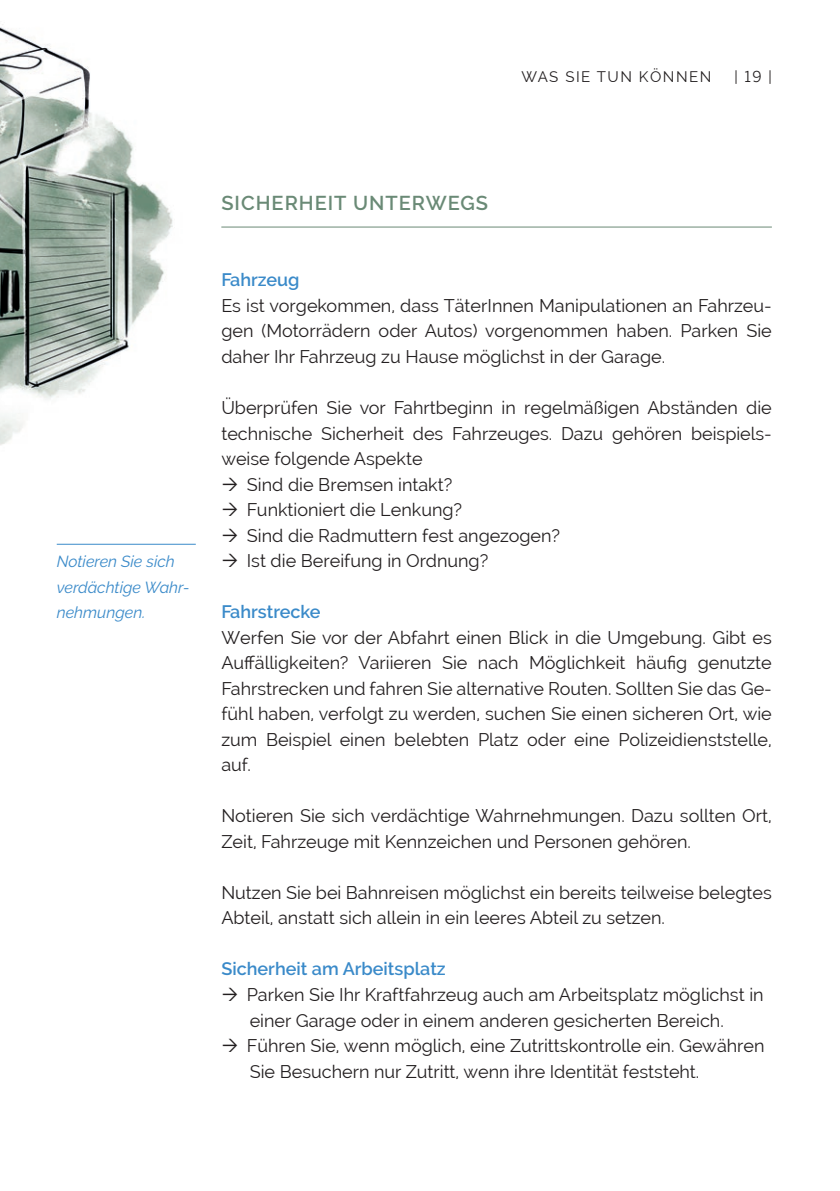
<style>
.page{position:relative;width:840px;height:1191px;background:#fff}
.page>*{position:absolute;margin:0;border:0;box-sizing:border-box;transform-origin:0 0}
.Überschrift_2{font:600 20px "Raleway";letter-spacing:.05em;color:#6a8a76}
.Fließtext{font:18px/25.6px "Raleway";color:#231f20}
.Fließtext-2{font:600 18px "Raleway";color:#3a8ac9}
.t1{font:italic 16px/25.6px "Raleway";color:#3a8ac9}
.Fließtext-3{font:15px "Raleway";letter-spacing:.1em;color:#231f20}
.s1{font-family:"Benton Sans"}
</style>
<div class="page">
<img style="left:0;top:24px;width:173px;height:421px">
<hr style="left:221px;top:227px;width:550px;height:1px;background:#6a8a76">
<hr style="left:57px;top:544px;width:139px;height:1px;background:#3a8ac9">
<p class="Fließtext-3" style="left:521px;top:68px;width:191px">WAS SIE TUN KÖNNEN</p>
<p class="Fließtext-3" style="left:734px;top:68px;width:39px">| <span class="s1">19</span> |</p>
<p class="t1" style="left:57px;top:548px;width:134px">Notieren Sie sich verdächtige Wahr&shy;nehmungen.</p>
<p class="Überschrift_2" style="left:221px;top:191px;width:268px">SICHERHEIT UNTERWEGS</p>
<p class="Fließtext-2" style="left:221px;top:270px;width:80px">Fahrzeug</p>
<p class="Fließtext" style="left:221px;top:293px;width:551px;text-align:justify">Es ist vorgekommen, dass TäterInnen Manipulationen an Fahrzeu&shy;gen (Motorrädern oder Autos) vorgenommen haben. Parken Sie daher Ihr Fahrzeug zu Hause möglichst in der Garage.</p>
<p class="Fließtext" style="left:221px;top:395px;width:551px">Überprüfen Sie vor Fahrtbeginn in regelmäßigen Abständen die technische Sicherheit des Fahrzeuges. Dazu gehören beispiels&shy;weise folgende Aspekte</p>
<p class="Fließtext" style="left:247px;top:471px;width:207px">Sind die Bremsen intakt?</p>
<p class="Fließtext" style="left:247px;top:497px;width:217px">Funktioniert die Lenkung?</p>
<p class="Fließtext" style="left:247px;top:522px;width:314px">Sind die Radmuttern fest angezogen?</p>
<p class="Fließtext" style="left:247px;top:548px;width:243px">Ist die Bereifung in Ordnung?</p>
<p class="Fließtext-2" style="left:221px;top:601px;width:101px">Fahrstrecke</p>
<p class="Fließtext" style="left:221px;top:624px;width:551px;text-align:justify">Werfen Sie vor der Abfahrt einen Blick in die Umgebung. Gibt es Auffälligkeiten? Variieren Sie nach Möglichkeit häufig genutzte Fahrstrecken und fahren Sie alternative Routen. Sollten Sie das Ge&shy;fühl haben, verfolgt zu werden, suchen Sie einen sicheren Ort, wie zum Beispiel einen belebten Platz oder eine Polizeidienststelle, auf.</p>
<p class="Fließtext" style="left:221px;top:803px;width:551px">Notieren Sie sich verdächtige Wahrnehmungen. Dazu sollten Ort,<br>Zeit, Fahrzeuge mit Kennzeichen und Personen gehören.</p>
<p class="Fließtext" style="left:221px;top:879px;width:551px">Nutzen Sie bei Bahnreisen möglichst ein bereits teilweise belegtes<br>Abteil, anstatt sich allein in ein leeres Abteil zu setzen.</p>
<p class="Fließtext-2" style="left:221px;top:958px;width:226px">Sicherheit am Arbeitsplatz</p>
<p class="Fließtext" style="left:247px;top:981px;width:518px">Parken Sie Ihr Kraftfahrzeug auch am Arbeitsplatz möglichst in einer Garage oder in einem anderen gesicherten Bereich.</p>
<p class="Fließtext" style="left:247px;top:1032px;width:519px">Führen Sie, wenn möglich, eine Zutrittskontrolle ein. Gewähren<br>Sie Besuchern nur Zutritt, wenn ihre Identität feststeht.</p>
</div>
